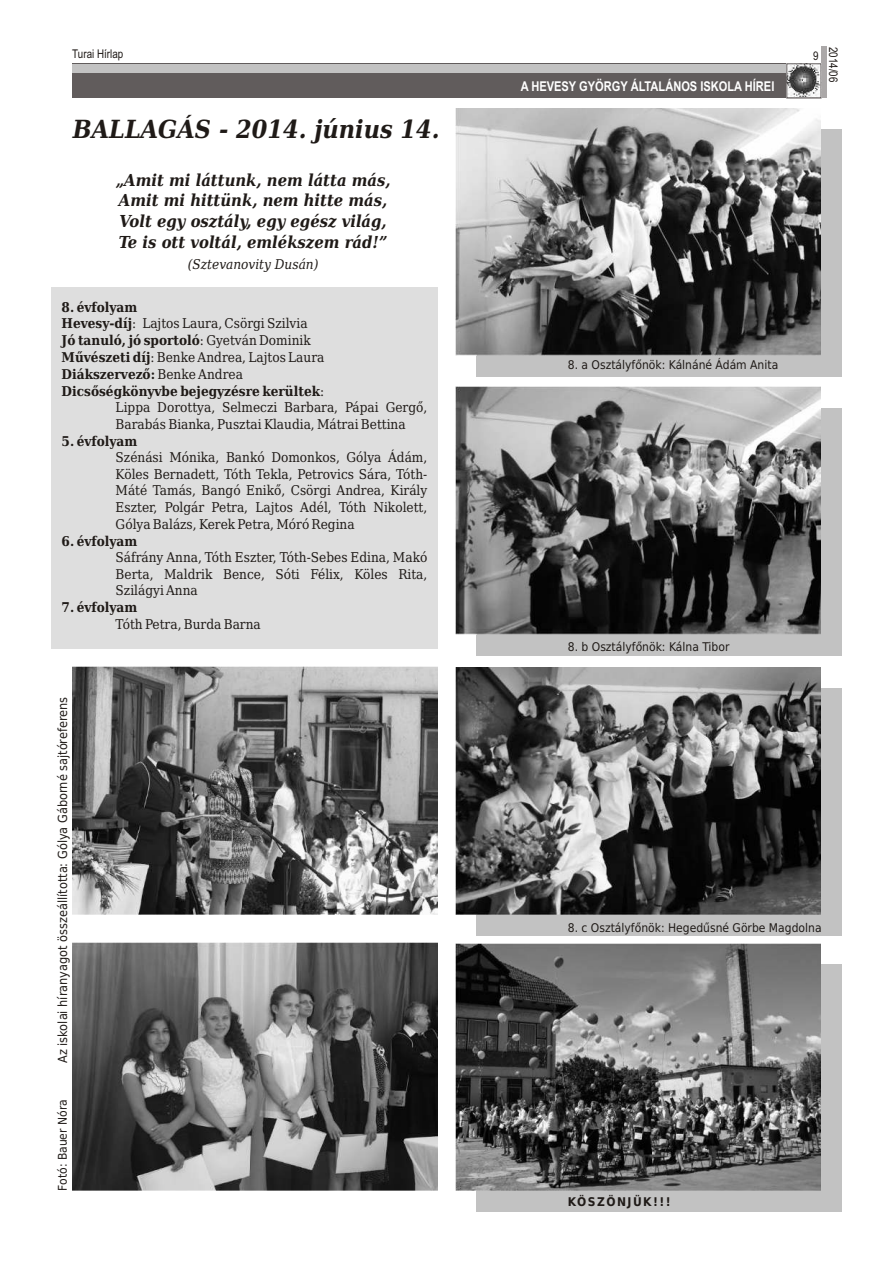
<style>
.page{position:relative;width:893px;height:1263px;background:#fff}
.page>*{position:absolute;margin:0;border:0;box-sizing:border-box;transform-origin:0 0}
.t1{font:italic 700 25.05px "DejaVu Serif Condensed";color:#1f1a17}
.t2{font:italic 700 16.5px/20.7px "DejaVu Serif Condensed";color:#1f1a17}
.t3{font:13.5px/16.6px "DejaVu Serif Condensed";color:#1f1a17;text-align:justify}
.t4{font:700 13.5px "DejaVu Serif Condensed";color:#1f1a17}
.t5{font:700 13.5px "Arial Narrow";color:#fff}
.t6{font:italic 13.5px "DejaVu Serif Condensed";color:#1f1a17}
.t7{font:12.6px "DejaVu Sans Condensed";color:#1f1a17}
.t8{font:12px "DejaVu Sans Condensed";color:#1f1a17}
.t9{font:12px "Arial Narrow";color:#1f1a17}
.t10{font:700 12px "DejaVu Sans Condensed";letter-spacing:.125em;color:#1f1a17}
.s1{font-weight:700}
.s2{font-weight:400}
</style>
<div class="page">
<div style="left:72px;top:64px;width:715px;height:34px;background:#615c5c"></div>
<div style="left:72px;top:64px;width:715px;height:8px;background:#c2c2c2"></div>
<div style="left:821px;top:47px;width:6px;height:51px;background:#aba8a8"></div>
<div style="left:476px;top:130px;width:366px;height:247px;background:#c2c2c2"></div>
<div style="left:476px;top:408px;width:366px;height:247px;background:#c2c2c2"></div>
<div style="left:476px;top:689px;width:366px;height:247px;background:#c2c2c2"></div>
<div style="left:476px;top:965px;width:366px;height:247px;background:#c2c2c2"></div>
<div style="left:51px;top:288px;width:387px;height:361px;background:#dedede"></div>
<img style="left:455px;top:109px;width:366px;height:247px">
<img style="left:455px;top:387px;width:366px;height:247px">
<img style="left:455px;top:667px;width:366px;height:247px">
<img style="left:455px;top:943px;width:366px;height:248px">
<img style="left:72px;top:666px;width:366px;height:248px">
<img style="left:72px;top:942px;width:366px;height:249px">
<img style="left:788px;top:65px;width:31px;height:31px">
<div style="left:786px;top:63px;width:35px;height:35px;border:1px solid #615c5c"></div>
<p class="t9" style="left:72px;top:49px;width:53px">Turai Hírlap</p>
<p class="t9" style="left:813px;top:51px;width:7px">9</p>
<p class="t9" style="left:838px;top:47px;width:37px;rotate:90deg">2014/06</p>
<p class="t5" style="left:521px;top:82px;width:255px">A HEVESY GYÖRGY ÁLTALÁNOS ISKOLA HÍREI</p>
<h1 class="t1" style="left:73px;top:119px;width:368px">BALLAGÁS - 2014. június 14.</h1>
<p class="t2" style="left:116px;top:171px;width:276px">„Amit mi láttunk, nem látta más,<br>Amit mi hittünk, nem hitte más,<br>Volt egy osztály, egy egész világ,<br>Te is ott voltál, emlékszem rád!”</p>
<p class="t6" style="left:188px;top:258px;width:132px">(Sztevanovity Dusán)</p>
<p class="t4" style="left:62px;top:301px;width:77px">8. évfolyam</p>
<p class="t3" style="left:62px;top:317px;width:247px"><span class="s1">Hevesy-díj</span>: Lajtos Laura, Csörgi Szilvia</p>
<p class="t4" style="left:62px;top:335px;width:251px">Jó tanuló, jó sportoló<span class="s2">: Gyetván Dominik</span></p>
<p class="t3" style="left:62px;top:350px;width:264px"><span class="s1">Művészeti díj</span>: Benke Andrea, Lajtos Laura</p>
<p class="t4" style="left:62px;top:368px;width:183px">Diákszervező: <span class="s2">Benke Andrea</span></p>
<p class="t4" style="left:62px;top:385px;width:264px">Dicsőségkönyvbe bejegyzésre kerültek<span class="s2">:</span></p>
<p class="t3" style="left:116px;top:400px;width:313px">Lippa Dorottya, Selmeczi Barbara, Pápai Gergő,</p>
<p class="t3" style="left:116px;top:417px;width:292px">Barabás Bianka, Pusztai Klaudia, Mátrai Bettina</p>
<p class="t4" style="left:62px;top:435px;width:77px">5. évfolyam</p>
<p class="t3" style="left:116px;top:450px;width:313px">Szénási Mónika, Bankó Domonkos, Gólya Ádám, Köles Bernadett, Tóth Tekla, Petrovics Sára, Tóth-Máté Tamás, Bangó Enikő, Csörgi Andrea, Király Eszter, Polgár Petra, Lajtos Adél, Tóth Nikolett, Gólya Balázs, Kerek Petra, Móró Regina</p>
<p class="t4" style="left:62px;top:535px;width:77px">6. évfolyam</p>
<p class="t3" style="left:116px;top:550px;width:313px">Sáfrány Anna, Tóth Eszter, Tóth-Sebes Edina, Makó Berta, Maldrik Bence, Sóti Félix, Köles Rita, Szilágyi Anna</p>
<p class="t4" style="left:62px;top:602px;width:77px">7. évfolyam</p>
<p class="t3" style="left:116px;top:617px;width:147px">Tóth Petra, Burda Barna</p>
<p class="t7" style="left:58px;top:1063px;width:368px;rotate:-90deg">Az iskolai híranyagot összeállította: Gólya Gáborné sajtóreferens</p>
<p class="t8" style="left:58px;top:1191px;width:93px;rotate:-90deg">Fotó: Bauer Nóra</p>
<p class="t8" style="left:568px;top:360px;width:212px">8. a Osztályfőnök: Kálnáné Ádám Anita</p>
<p class="t8" style="left:568px;top:642px;width:163px">8. b Osztályfőnök: Kálna Tibor</p>
<p class="t8" style="left:568px;top:922px;width:255px">8. c Osztályfőnök: Hegedűsné Görbe Magdolna</p>
<p class="t10" style="left:568px;top:1197px;width:105px">KÖSZÖNJÜK!!!</p>
</div>
